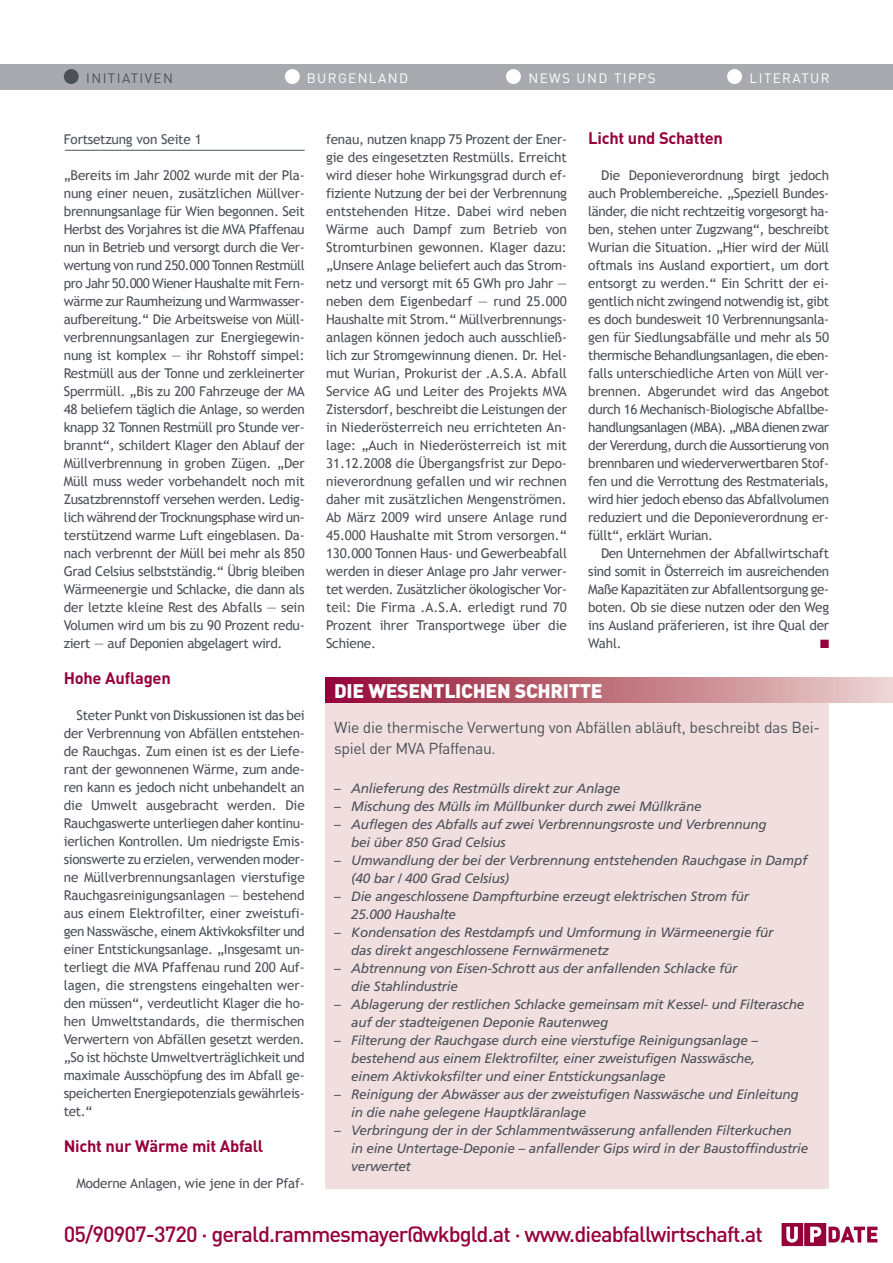
<style>
.page{position:relative;width:893px;height:1263px;background:#fff}
.page>*{position:absolute;margin:0;border:0;box-sizing:border-box;transform-origin:0 0}
.t1{font:500 21.75px "DIN";letter-spacing:-.045em;color:#96013c}
.t2{font:900 19.5px "DIN";letter-spacing:-.015em;color:#fff}
.t3{font:700 16.5px "DIN";letter-spacing:-.015em;color:#96013c}
.t4{font:15.75px/21px "DIN";letter-spacing:-.02em;color:#4c5159}
.t5{font:13.5px/18px "Trebuchet MS";letter-spacing:-.015em;color:#4c5159;text-align:justify}
.t6{font:italic 13.5px/18px "Frutiger";letter-spacing:-.015em;color:#4c5159}
.t7{font:13.5px "DIN";letter-spacing:.105em;color:#fff}
.t8{font:13.5px "DIN";letter-spacing:.105em;color:#4c5159}
.t9{font:12px "Zapf Dingbats";color:#96013c}
</style>
<div class="page">
<div style="left:0;top:64px;width:893px;height:25px;background:#a8aab0"></div>
<div style="left:64px;top:69px;width:15px;height:15px;background:#4c5159;border-radius:50%"></div>
<div style="left:285px;top:69px;width:15px;height:15px;background:#fff;border-radius:50%"></div>
<div style="left:506px;top:69px;width:15px;height:15px;background:#fff;border-radius:50%"></div>
<div style="left:727px;top:69px;width:15px;height:15px;background:#fff;border-radius:50%"></div>
<hr style="left:65px;top:150px;width:240px;height:1px;background:#4c5159">
<img style="left:781px;top:1223px;width:97px;height:24px">
<div style="left:326px;top:682px;width:503px;height:506px;background:#f1dfdf"></div>
<div style="left:326px;top:677px;width:567px;height:26px;background:linear-gradient(to right,#930d33,#ebd4cc)"></div>
<p class="t8" style="left:86px;top:70px;width:88px">INITIATIVEN</p>
<p class="t7" style="left:307px;top:70px;width:103px">BURGENLAND</p>
<p class="t7" style="left:528px;top:70px;width:129px">NEWS UND TIPPS</p>
<p class="t7" style="left:750px;top:70px;width:82px">LITERATUR</p>
<p class="t5" style="left:64px;top:130px;width:139px">Fortsetzung von Seite 1</p>
<p class="t5" style="left:64px;top:166px;width:242px">„Bereits im Jahr 2002 wurde mit der Pla&shy;nung einer neuen, zusätzlichen Müllver&shy;brennungsanlage für Wien begonnen. Seit Herbst des Vorjahres ist die MVA Pfaffenau nun in Betrieb und versorgt durch die Ver&shy;wertung von rund 250.000 Tonnen Restmüll pro Jahr 50.000 Wiener Haushalte mit Fern&shy;wärme zur Raumheizung und Warmwasser&shy;aufbereitung.“ Die Arbeitsweise von Müll&shy;verbrennungsanlagen zur Energiegewin&shy;nung ist komplex — ihr Rohstoff simpel:<br>Restmüll aus der Tonne und zerkleinerter Sperrmüll. „Bis zu 200 Fahrzeuge der MA 48 beliefern täglich die Anlage, so werden knapp 32 Tonnen Restmüll pro Stunde ver&shy;brannt“, schildert Klager den Ablauf der Müllverbrennung in groben Zügen. „Der Müll muss weder vorbehandelt noch mit Zusatzbrennstoff versehen werden. Ledig&shy;lich während der Trocknungsphase wird un&shy;terstützend warme Luft eingeblasen. Da&shy;nach verbrennt der Müll bei mehr als 850<br>Grad Celsius selbstständig.“ Übrig bleiben Wärmeenergie und Schlacke, die dann als der letzte kleine Rest des Abfalls — sein Volumen wird um bis zu 90 Prozent redu&shy;ziert — auf Deponien abgelagert wird.</p>
<p class="t3" style="left:64px;top:669px;width:109px">Hohe Auflagen</p>
<p class="t5" style="left:64px;top:706px;width:243px;text-indent:13px">Steter Punkt von Diskussionen ist das bei der Verbrennung von Abfällen entstehen&shy;de Rauchgas. Zum einen ist es der Liefe&shy;rant der gewonnenen Wärme, zum ande&shy;ren kann es jedoch nicht unbehandelt an die Umwelt ausgebracht werden. Die Rauchgaswerte unterliegen daher kontinu - ierlichen Kontrollen. Um niedrigste Emis&shy;sionswerte zu erzielen, verwenden moder - ne Müllverbrennungsanlagen vierstufige Rauchgasreinigungsanlagen — bestehend aus einem Elektrofilter, einer zweistufi&shy;gen Nasswäsche, einem Aktivkoksfilter und einer Entstickungsanlage. „Insgesamt un&shy;terliegt die MVA Pfaffenau rund 200 Auf&shy;lagen, die strengstens eingehalten wer&shy;den müssen“, verdeutlicht Klager die ho&shy;hen Umweltstandards, die thermischen Verwertern von Abfällen gesetzt werden. „So ist höchste Umweltverträglichkeit und maximale Ausschöpfung des im Abfall ge&shy;speicherten Energiepotenzials gewährleis - tet.“</p>
<p class="t3" style="left:64px;top:1137px;width:201px">Nicht nur Wärme mit Abfall</p>
<p class="t5" style="left:77px;top:1174px;width:230px">Moderne Anlagen, wie jene in der Pfaf-</p>
<p class="t5" style="left:326px;top:130px;width:243px">fenau, nutzen knapp 75 Prozent der Ener&shy;gie des eingesetzten Restmülls. Erreicht wird dieser hohe Wirkungsgrad durch ef&shy;fiziente Nutzung der bei der Verbrennung entstehenden Hitze. Dabei wird neben Wärme auch Dampf zum Betrieb von Stromturbinen gewonnen. Klager dazu: „Unsere Anlage beliefert auch das Strom&shy;netz und versorgt mit 65 GWh pro Jahr — neben dem Eigenbedarf — rund 25.000<br>Haushalte mit Strom.“ Müllverbrennungs&shy;anlagen können jedoch auch ausschließ&shy;lich zur Stromgewinnung dienen. Dr. Hel&shy;mut Wurian, Prokurist der .A.S.A. Abfall Service AG und Leiter des Projekts MVA Zistersdorf, beschreibt die Leistungen der in Niederösterreich neu errichteten An&shy;lage: „Auch in Niederösterreich ist mit 31.12.2008 die Übergangsfrist zur Depo&shy;nieverordnung gefallen und wir rechnen daher mit zusätzlichen Mengenströmen.<br>Ab März 2009 wird unsere Anlage rund 45.000 Haushalte mit Strom versorgen.“ 130.000 Tonnen Haus- und Gewerbeabfall werden in dieser Anlage pro Jahr verwer&shy;tet werden. Zusätzlicher ökologischer Vor&shy;teil: Die Firma .A.S.A. erledigt rund 70<br>Prozent ihrer Transportwege über die Schiene.</p>
<p class="t3" style="left:588px;top:129px;width:136px">Licht und Schatten</p>
<p class="t5" style="left:588px;top:166px;width:242px;text-indent:13px">Die Deponieverordnung birgt jedoch auch Problembereiche. „Speziell Bundes&shy;länder, die nicht rechtzeitig vorgesorgt ha&shy;ben, stehen unter Zugzwang“, beschreibt Wurian die Situation. „Hier wird der Müll oftmals ins Ausland exportiert, um dort entsorgt zu werden.“ Ein Schritt der ei&shy;gentlich nicht zwingend notwendig ist, gibt es doch bundesweit 10 Verbrennungsanla&shy;gen für Siedlungsabfälle und mehr als 50 thermische Behand lungs an lagen, die eben&shy;falls unterschiedliche Arten von Müll ver&shy;brennen. Abgerun det wird das Angebot durch 16 Mechanisch-Biologische Abfallbe&shy;handlungsanlagen (MBA). „MBA dienen zwar der Vererdung, durch die Aussortierung von brennbaren und wiederverwertbaren Stof&shy;fen und die Verrottung des Restmaterials, wird hier jedoch ebenso das Abfallvolumen reduziert und die Deponieverordnung er&shy;füllt“, erklärt Wurian.</p>
<p class="t5" style="left:588px;top:544px;width:242px;text-indent:13px">Den Unterneh men der Abfallwirtschaft sind somit in Österreich im ausreichenden Maße Kapazitäten zur Abfallentsorgung ge&shy;boten. Ob sie diese nutzen oder den Weg ins Ausland präferieren, ist ihre Qual der Wahl.</p>
<p class="t9" style="left:820px;top:637px;width:11px">■</p>
<h2 class="t2" style="left:334px;top:679px;width:270px">DIE WESENTLICHEN SCHRITTE</h2>
<p class="t4" style="left:334px;top:717px;width:487px">Wie die thermische Verwertung von Abfällen abläuft, beschreibt das Bei&shy;spiel der MVA Pfaffenau.</p>
<p class="t6" style="left:334px;top:780px;width:288px">– Anlieferung des Restmülls direkt zur Anlage</p>
<p class="t6" style="left:334px;top:798px;width:369px">– Mischung des Mülls im Müllbunker durch zwei Müllkräne</p>
<p class="t6" style="left:351px;top:816px;width:417px;text-indent:-17px">– Auflegen des Abfalls auf zwei Verbrennungsroste und Verbrennung bei über 850 Grad Celsius</p>
<p class="t6" style="left:351px;top:852px;width:458px;text-indent:-17px">– Umwandlung der bei der Verbrennung entstehenden Rauchgase in Dampf (40 bar / 400 Grad Celsius)</p>
<p class="t6" style="left:351px;top:888px;width:399px;text-indent:-17px">– Die angeschlossene Dampfturbine erzeugt elektrischen Strom für<br>25.000 Haushalte</p>
<p class="t6" style="left:351px;top:924px;width:424px;text-indent:-17px">– Kondensation des Restdampfs und Umformung in Wärmeenergie für das direkt angeschlossene Fernwärmenetz</p>
<p class="t6" style="left:351px;top:960px;width:388px;text-indent:-17px">– Abtrennung von Eisen-Schrott aus der anfallenden Schlacke für die Stahlindustrie</p>
<p class="t6" style="left:351px;top:996px;width:454px;text-indent:-17px">– Ablagerung der restlichen Schlacke gemeinsam mit Kessel- und Filterasche auf der stadteigenen Deponie Rautenweg</p>
<p class="t6" style="left:351px;top:1032px;width:409px;text-indent:-17px">– Filterung der Rauchgase durch eine vierstufige Reinigungsanlage – bestehend aus einem Elektrofilter, einer zweistufigen Nasswäsche, einem Aktivkoksfilter und einer Entstickungsanlage</p>
<p class="t6" style="left:351px;top:1086px;width:449px;text-indent:-17px">– Reinigung der Abwässer aus der zweistufigen Nasswäsche und Einleitung in die nahe gelegene Hauptkläranlage</p>
<p class="t6" style="left:351px;top:1122px;width:458px;text-indent:-17px">– Verbringung der in der Schlammentwässerung anfallenden Filterkuchen<br>in eine Untertage-Deponie – anfallender Gips wird in der Baustoffindustrie verwertet</p>
<h1 class="t1" style="left:64px;top:1221px;width:701px">05/90907-3720 · gerald.rammesmayer@wkbgld.at · www.dieabfallwirtschaft.at</h1>
</div>
